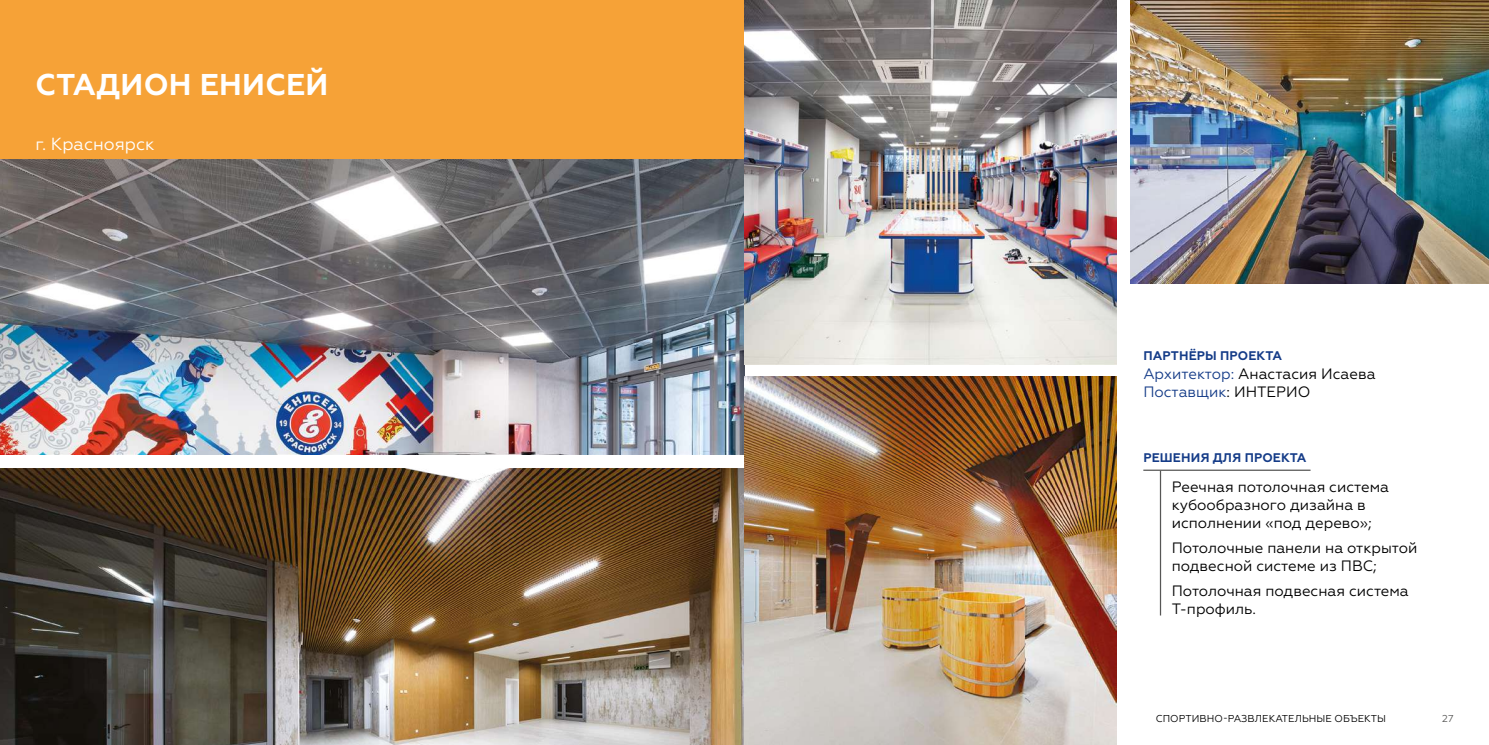
<style>
.page{position:relative;width:1489px;height:745px;background:#fff}
.page>*{position:absolute;margin:0;border:0;box-sizing:border-box;transform-origin:0 0}
.t1{font:700 30px "Geometria";letter-spacing:.01em;color:#fff}
.t2{font:17.5px "Geometria";color:#fff}
.t3{font:15px/18px "Geometria";color:#000}
.t4{font:700 12.5px "Geometria";letter-spacing:.01em;color:#153c88}
.t5{font:10px "Geometria";letter-spacing:.005em;color:#000}
.t6{font:10px "Geometria";color:#575756}
.s1{color:#153c88}
</style>
<div class="page">
<div style="left:0;top:0;width:744px;height:159px;background:#f6a237"></div>
<img style="left:0;top:159px;width:744px;height:295px">
<img style="left:0;top:468px;width:744px;height:276px">
<img style="left:744px;top:0;width:372px;height:364px">
<img style="left:744px;top:376px;width:372px;height:368px">
<img style="left:1130px;top:0;width:358px;height:283px">
<hr style="left:1143px;top:469px;width:167px;height:1px;background:#575756">
<hr style="left:1159px;top:470px;width:2px;height:145px;background:#575756">
<h1 class="t1" style="left:36px;top:66px;width:294px">СТАДИОН ЕНИСЕЙ</h1>
<p class="t2" style="left:35px;top:134px;width:121px">г. Красноярск</p>
<p class="t4" style="left:1143px;top:347px;width:140px">ПАРТНЁРЫ ПРОЕКТА</p>
<p class="t3" style="left:1143px;top:365px;width:234px"><span class="s1">Архитектор:</span> Анастасия Исаева<br><span class="s1">Поставщик</span>: ИНТЕРИО</p>
<p class="t4" style="left:1143px;top:449px;width:165px">РЕШЕНИЯ ДЛЯ ПРОЕКТА</p>
<p class="t3" style="left:1171px;top:477px;width:219px">Реечная потолочная система кубообразного дизайна в исполнении «под дерево»;</p>
<p class="t3" style="left:1171px;top:538px;width:247px">Потолочные панели на открытой подвесной системе из ПВС;</p>
<p class="t3" style="left:1171px;top:581px;width:239px">Потолочная подвесная система<br>Т-профиль.</p>
<p class="t5" style="left:1155px;top:712px;width:232px">СПОРТИВНО-РАЗВЛЕКАТЕЛЬНЫЕ ОБЪЕКТЫ</p>
<p class="t6" style="left:1441px;top:712px;width:13px">27</p>
</div>
